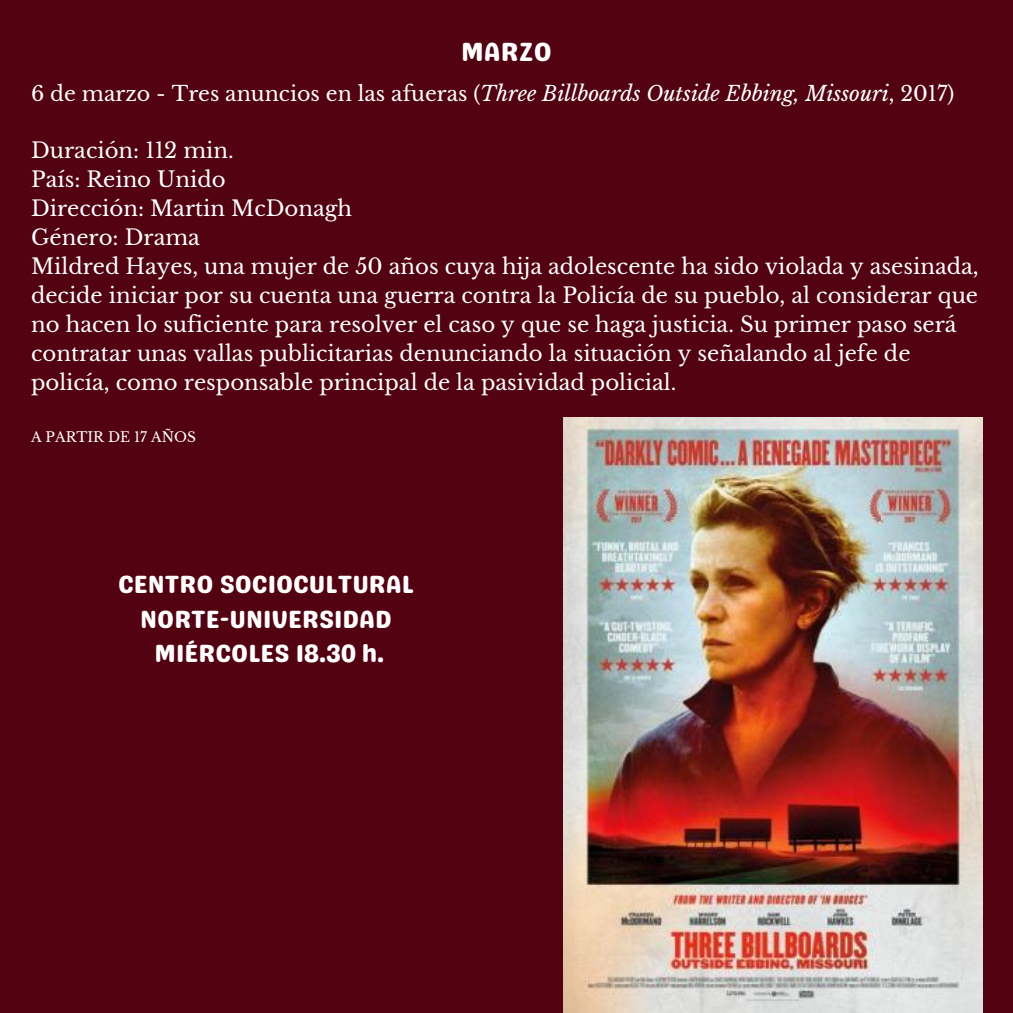
<style>
.page{position:relative;width:1013px;height:1013px;background:#fff}
.page>*{position:absolute;margin:0;border:0;box-sizing:border-box;transform-origin:0 0}
.t1{font:26.25px "Genty Sans";color:#fff}
.t2{font:24.88px/34.5px "Genty Sans";color:#fff;text-align:center}
.t3{font:21.25px/29px "Libre Baskerville";color:#fff}
.t4{font:20.62px "Libre Baskerville";color:#fff}
.t5{font:13.75px "Libre Baskerville";color:#fff}
.s1{font-style:italic}
</style>
<div class="page">
<div style="left:0;top:0;width:1012px;height:1012px;background:#520211"></div>
<img style="left:563px;top:417px;width:419px;height:595px">
<p class="t1" style="left:461px;top:36px;width:92px">MARZO</p>
<h3 class="t4" style="left:31px;top:80px;width:924px">6 de marzo - Tres anuncios en las afueras (<span class="s1">Three Billboards Outside Ebbing, Missouri</span>, 2017)</h3>
<h3 class="t3" style="left:31px;top:136px;width:949px">Duración: 112 min.<br>País: Reino Unido<br>Dirección: Martin McDonagh<br>Género: Drama<br>Mildred Hayes, una mujer de 50 años cuya hija adolescente ha sido violada y asesinada, decide iniciar por su cuenta una guerra contra la Policía de su pueblo, al considerar que no hacen lo suficiente para resolver el caso y que se haga justicia. Su primer paso será contratar unas vallas publicitarias denunciando la situación y señalando al jefe de policía, como responsable principal de la pasividad policial.</h3>
<p class="t5" style="left:31px;top:428px;width:166px">A PARTIR DE 17 AÑOS</p>
<h2 class="t2" style="left:118px;top:567px;width:297px">CENTRO SOCIOCULTURAL<br>NORTE-UNIVERSIDAD<br>MIÉRCOLES 18.30 h.</h2>
</div>
